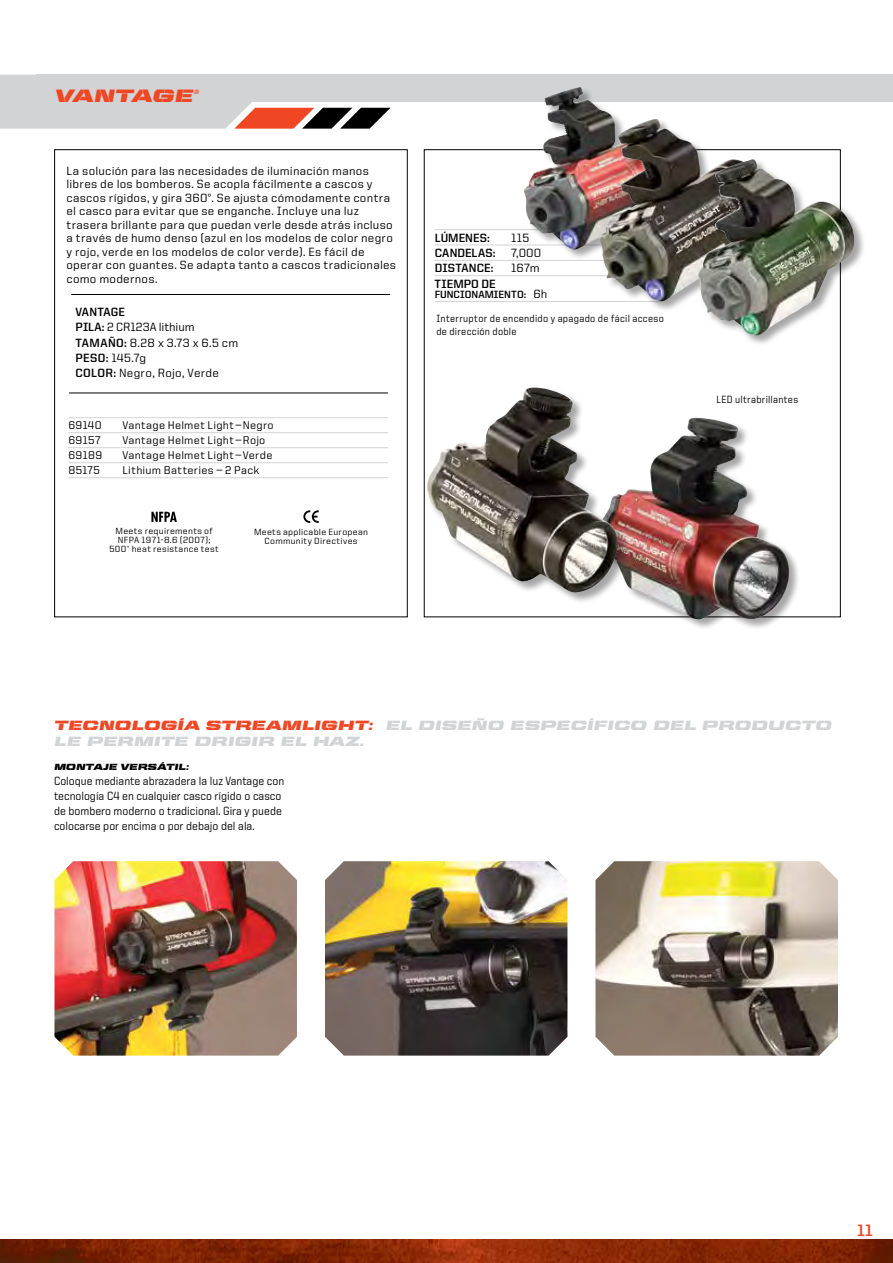
<style>
.page{position:relative;width:893px;height:1263px;background:#fff}
.page>*{position:absolute;margin:0;border:0;box-sizing:border-box;transform-origin:0 0}
.t1{font:18px "United Italic Ext Stencil";letter-spacing:-.025em;color:#ef4623}
.t2{font:700 16.5px "United Sans Reg";color:#ef4623}
.t3{font:13.5px/16.2px "United Italic Ext Stencil";color:#d1d3d4}
.t4{font:500 12px/13.5px "United Sans Reg";letter-spacing:.015em;color:#000}
.t5{font:500 12px/15px "United Sans Reg";letter-spacing:.015em;color:#000;scale:.9 1}
.t6{font:700 12px "United Sans Reg";letter-spacing:.005em;color:#000}
.t7{font:500 11.25px "United Sans Reg";letter-spacing:.025em;color:#000}
.t8{font:500 10.5px/12.6px "United Sans Reg";letter-spacing:.025em;color:#000;scale:.9 1}
.t9{font:700 10.5px "United Sans Reg";letter-spacing:.005em;color:#000}
.t10{font:500 9px/9px "United Sans Reg";letter-spacing:.035em;color:#000;text-align:center}
.t11{font:9px "United Italic Ext Stencil";color:#000;scale:.9 1}
.s1{font-weight:700}
.s2{font-weight:500;font-size:12px}
.s3{color:#ef4623}
</style>
<div class="page">
<img style="left:54px;top:861px;width:243px;height:194px">
<img style="left:325px;top:861px;width:242px;height:194px">
<img style="left:595px;top:861px;width:243px;height:194px">
<div style="left:36px;top:75px;width:857px;height:27px;background:#d1d3d4"></div>
<svg style="left:0;top:74px;width:390px;height:55px"></svg>
<img style="left:0;top:1240px;width:893px;height:23px">
<hr style="left:68px;top:417px;width:320px;height:1px;background:#d1d3d4">
<hr style="left:68px;top:432px;width:320px;height:1px;background:#d1d3d4">
<hr style="left:68px;top:447px;width:320px;height:1px;background:#d1d3d4">
<hr style="left:68px;top:462px;width:320px;height:1px;background:#d1d3d4">
<hr style="left:68px;top:477px;width:320px;height:1px;background:#d1d3d4">
<hr style="left:71px;top:294px;width:319px;height:1px;background:#000">
<hr style="left:69px;top:393px;width:319px;height:1px;background:#000">
<hr style="left:435px;top:229px;width:226px;height:1px;background:#d1d3d4">
<hr style="left:435px;top:245px;width:226px;height:1px;background:#d1d3d4">
<hr style="left:435px;top:260px;width:226px;height:1px;background:#d1d3d4">
<hr style="left:435px;top:275px;width:226px;height:1px;background:#d1d3d4">
<hr style="left:435px;top:301px;width:226px;height:1px;background:#d1d3d4">
<div style="left:598px;top:417px;width:203px;height:213px;background:#000;opacity:.35"></div>
<img style="left:599px;top:418px;width:190px;height:201px">
<div style="left:524px;top:87px;width:155px;height:174px;background:#000;opacity:.35"></div>
<img style="left:524px;top:87px;width:53px;height:158px">
<svg style="left:151px;top:511px;width:26px;height:11px"></svg>
<svg style="left:303px;top:510px;width:16px;height:13px"></svg>
<div style="left:426px;top:387px;width:203px;height:217px;background:#000;opacity:.35"></div>
<img style="left:427px;top:387px;width:192px;height:206px">
<div style="left:599px;top:119px;width:180px;height:193px;background:#000;opacity:.35"></div>
<img style="left:599px;top:121px;width:123px;height:181px">
<div style="left:698px;top:158px;width:168px;height:189px;background:#000;opacity:.35"></div>
<img style="left:698px;top:159px;width:158px;height:176px">
<h1 class="t1" style="left:54px;top:86px;width:146px">VANTAGE<sup>®</sup></h1>
<p class="t4" style="left:67px;top:164px;width:331px">La solución para las necesidades de iluminación manos libres de los bomberos. Se acopla fácilmente a cascos y cascos rígidos, y gira 360°. Se ajusta cómodamente contra el casco para evitar que se enganche. Incluye una luz trasera brillante para que puedan verle desde atrás incluso a través de humo denso (azul en los modelos de color negro y rojo, verde en los modelos de color verde). Es fácil de operar con guantes. Se adapta tanto a cascos tradicionales como modernos.</p>
<p class="t4" style="left:76px;top:304px;width:164px;line-height:15.3px"><span class="s1">VANTAGE<br>PILA:</span> 2 CR123A lithium<br><span class="s1">TAMAÑO:</span> 8.28 x 3.73 x 6.5 cm<br><span class="s1">PESO:</span> 145.7g<br><span class="s1">COLOR:</span> Negro, Rojo, Verde</p>
<p class="t7" style="left:68px;top:419px;width:35px">69140</p>
<p class="t7" style="left:122px;top:419px;width:153px">Vantage Helmet Light—Negro</p>
<p class="t7" style="left:68px;top:434px;width:34px">69157</p>
<p class="t7" style="left:122px;top:434px;width:144px">Vantage Helmet Light—Rojo</p>
<p class="t7" style="left:68px;top:449px;width:35px">69189</p>
<p class="t7" style="left:122px;top:449px;width:152px">Vantage Helmet Light—Verde</p>
<p class="t7" style="left:68px;top:464px;width:33px">85175</p>
<p class="t7" style="left:122px;top:464px;width:138px">Lithium Batteries — 2 Pack</p>
<p class="t10" style="left:109px;top:527px;width:111px">Meets requirements of<br>NFPA 1971-8.6 (2007);<br>500˚ heat resistance test</p>
<p class="t10" style="left:254px;top:527px;width:116px">Meets applicable European<br>Community Directives</p>
<p class="t6" style="left:435px;top:231px;width:57px">LÚMENES:</p>
<p class="t4" style="left:511px;top:231px;width:19px">115</p>
<p class="t6" style="left:435px;top:246px;width:62px">CANDELAS:</p>
<p class="t4" style="left:511px;top:246px;width:31px">7,000</p>
<p class="t6" style="left:435px;top:262px;width:60px">DISTANCE:</p>
<p class="t4" style="left:511px;top:261px;width:30px">167m</p>
<p class="t6" style="left:435px;top:277px;width:62px">TIEMPO DE</p>
<p class="t9" style="left:435px;top:289px;width:114px">FUNCIONAMIENTO: <span class="s2">6h</span></p>
<p class="t8" style="left:436px;top:312px;width:254px">Interruptor de encendido y apagado de fácil acceso de dirección doble</p>
<p class="t8" style="left:716px;top:393px;width:92px">LED ultrabrillantes</p>
<p class="t3" style="left:54px;top:717px;width:779px"><span class="s3">TECNOLOGÍA STREAMLIGHT:</span> EL DISEÑO ESPECÍFICO DEL PRODUCTO<br>LE PERMITE DRIGIR EL HAZ.</p>
<p class="t11" style="left:54px;top:761px;width:152px">MONTAJE VERSÁTIL:</p>
<p class="t5" style="left:54px;top:773px;width:257px">Coloque mediante abrazadera la luz Vantage con tecnología C4 en cualquier casco rígido o casco de bombero moderno o tradicional. Gira y puede colocarse por encima o por debajo del ala.</p>
<h2 class="t2" style="left:857px;top:1221px;width:17px">11</h2>
</div>
